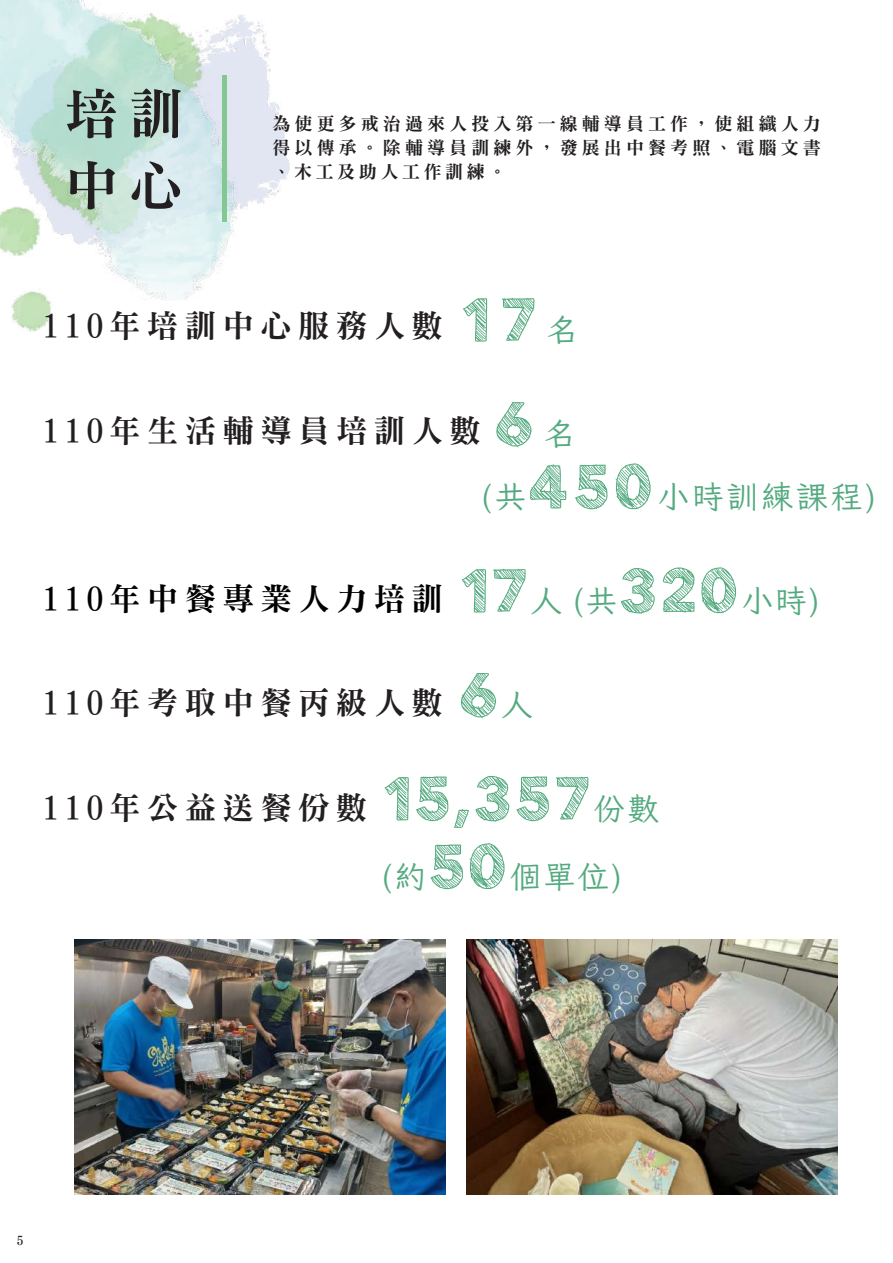
<style>
.page{position:relative;width:893px;height:1263px;background:#fff}
.page>*{position:absolute;margin:0;border:0;box-sizing:border-box;transform-origin:0 0}
.t1{font:60.9px "Folktale";color:#54aa80}
.t2{font:54px/72px "DFN Ming W9 WIN BF";color:#231f20}
.t3{font:31.5px "DFN Ming W9 WIN BF";letter-spacing:.2em;color:#231f20}
.t4{font:31.5px "DFN Ming W9 WIN BF";letter-spacing:.2em;color:#000}
.t5{font:31.5px "Iansui 0.93";letter-spacing:.1em;color:#54aa80}
.t6{font:18px/24px "DFN Ming W9 WIN BF";letter-spacing:.225em;color:#231f20;text-align:justify}
.t7{font:12px "DFN Ming W9 WIN BF";color:#231f20}
.s1{font-family:"Folktale";font-size:60.9px;color:#54aa80}
.s2{font-family:"Iansui 0.93";color:#54aa80}
.s3{font-family:"Iansui 0.93";font-size:31.5px}
.s4{font-family:"Folktale";font-size:60.9px}
</style>
<div class="page">
<img style="left:239px;top:14px;width:51px;height:196px">
<img style="left:11px;top:301px;width:40px;height:31px">
<img style="left:0;top:0;width:239px;height:301px">
<hr style="left:222px;top:75px;width:4px;height:146px;background:#82c890">
<img style="left:75px;top:940px;width:370px;height:254px">
<img style="left:467px;top:940px;width:370px;height:254px">
<h2 class="t2" style="left:64px;top:77px;width:120px">培訓中心</h2>
<p class="t6" style="left:272px;top:112px;width:550px">為使更多戒治過來人投入第一線輔導員工作，使組織人力得以傳承。除輔導員訓練外，發展出中餐考照、電腦文書、木工及助人工作訓練。</p>
<h3 class="t3" style="left:43px;top:310px;width:537px">110年培訓中心服務人數 <span class="s1">17</span> <span class="s2">名</span></h3>
<h3 class="t3" style="left:43px;top:415px;width:439px">110年生活輔導員培訓人數</h3>
<h1 class="t1" style="left:495px;top:397px;width:82px">6 <span class="s3">名</span></h1>
<h3 class="t5" style="left:481px;top:474px;width:397px">(共<span class="s4">450</span>小時訓練課程)</h3>
<h3 class="t4" style="left:43px;top:583px;width:779px">110年中餐專業人力培訓 <span class="s1">17</span><span class="s2">人 (共</span><span class="s1">320</span><span class="s2">小時)</span></h3>
<h3 class="t3" style="left:43px;top:687px;width:491px">110年考取中餐丙級人數 <span class="s1">6</span><span class="s2">人</span></h3>
<h3 class="t3" style="left:43px;top:791px;width:617px">110年公益送餐份數 <span class="s1">15,357</span><span class="s2">份數</span></h3>
<h3 class="t5" style="left:381px;top:854px;width:243px">(約<span class="s4">50</span>個單位)</h3>
<p class="t7" style="left:17px;top:1234px;width:7px">5</p>
</div>
